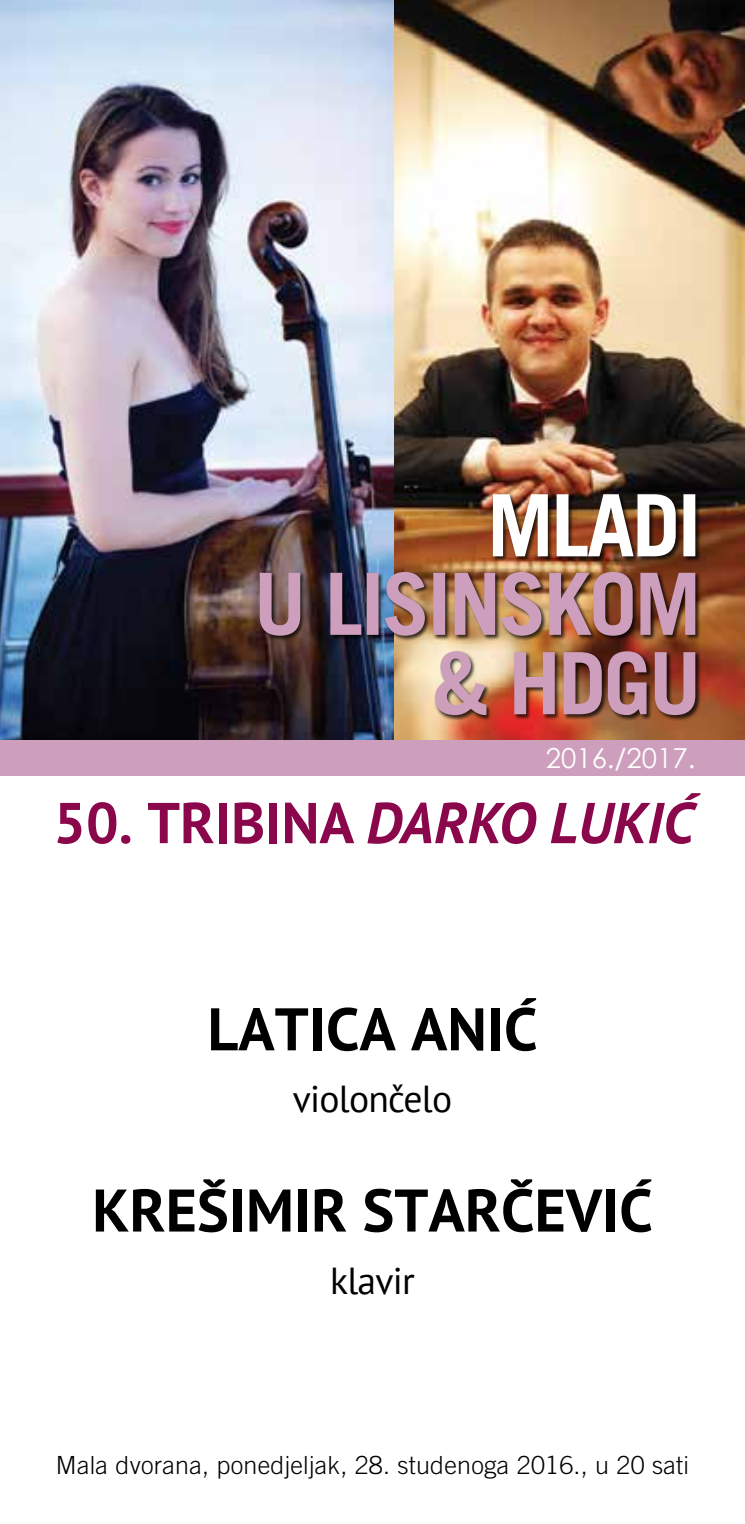
<style>
.page{position:relative;width:745px;height:1524px;background:#fff}
.page>*{position:absolute;margin:0;border:0;box-sizing:border-box;transform-origin:0 0}
.t1{font:700 60px "PT Sans";color:#000}
.t2{font:700 57.5px "PT Sans";color:#89074a}
.t3{font:37.5px "PT Sans";letter-spacing:-.02em;color:#000}
.t4{font:27.5px "Century Gothic";color:#fff}
.t5{font:300 25px "Trade Gothic";letter-spacing:.01em;color:#000}
.s1{font-style:italic}
</style>
<div class="page">
<img style="left:0;top:0;width:744px;height:740px">
<div style="left:0;top:740px;width:744px;height:35px;background:#ce9fbc"></div>
<div style="left:434px;top:650px;width:266px;height:70px;background:#000;opacity:.75"></div>
<img style="left:434px;top:651px;width:260px;height:64px">
<div style="left:259px;top:571px;width:441px;height:70px;background:#000;opacity:.75"></div>
<img style="left:259px;top:572px;width:435px;height:64px">
<div style="left:491px;top:493px;width:209px;height:69px;background:#000;opacity:.75"></div>
<img style="left:492px;top:494px;width:202px;height:62px">
<p class="t4" style="left:545px;top:739px;width:151px">2016./2017.</p>
<h2 class="t2" style="left:53px;top:785px;width:641px">50. TRIBINA <span class="s1">DARKO LUKIĆ</span></h2>
<h1 class="t1" style="left:207px;top:989px;width:331px">LATICA ANIĆ</h1>
<h3 class="t3" style="left:292px;top:1075px;width:161px">violončelo</h3>
<h1 class="t1" style="left:92px;top:1170px;width:561px">KREŠIMIR STARČEVIĆ</h1>
<h3 class="t3" style="left:330px;top:1256px;width:86px">klavir</h3>
<p class="t5" style="left:56px;top:1450px;width:634px">Mala dvorana, ponedjeljak, 28. studenoga 2016., u 20 sati</p>
</div>
